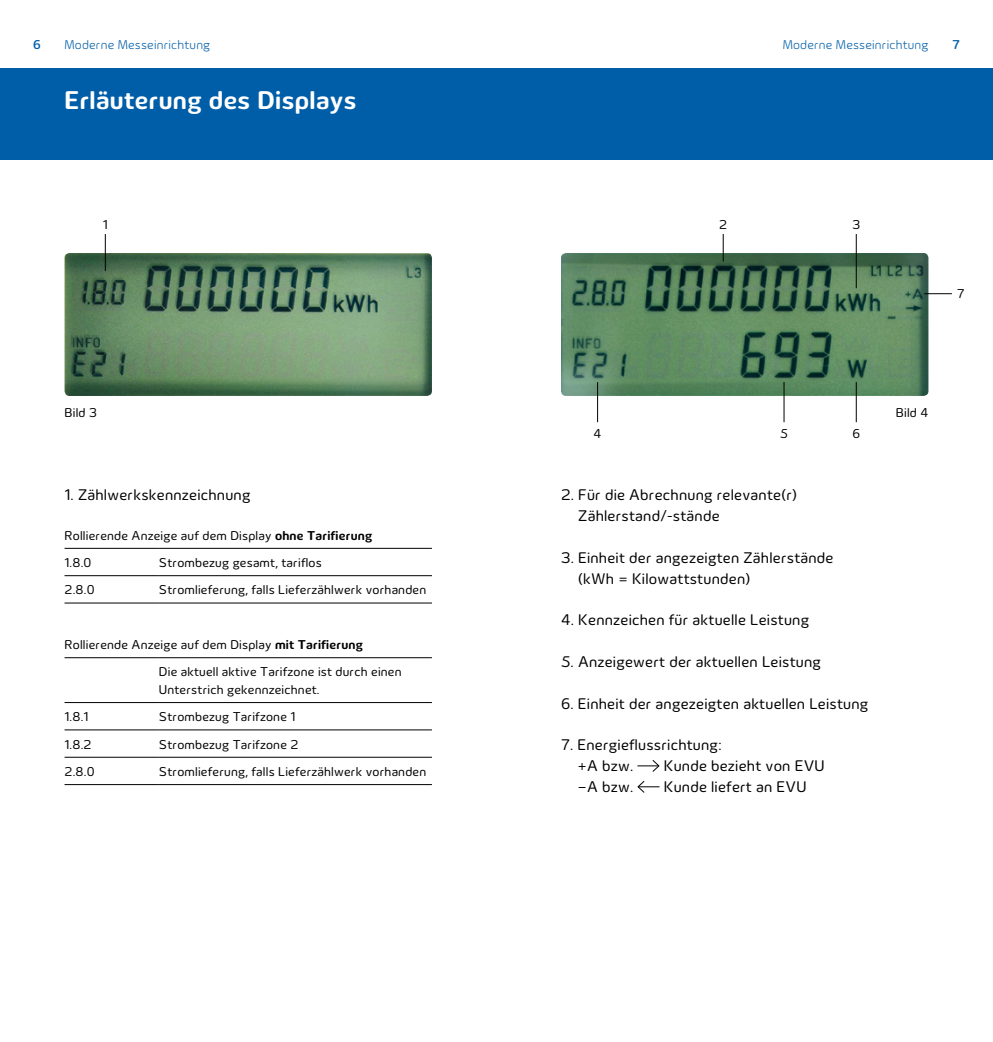
<style>
.page{position:relative;width:993px;height:1042px;background:#fff}
.page>*{position:absolute;margin:0;border:0;box-sizing:border-box;transform-origin:0 0}
.t1{font:700 26.25px "Innogy";letter-spacing:.015em;color:#fff}
.t2{font:15.75px/20.8px "Innogy";letter-spacing:.015em;color:#000}
.t3{font:13.12px/27.3px "Innogy";letter-spacing:.015em;color:#000}
.t4{font:300 13.12px "Innogy";letter-spacing:.015em;color:#005ea8}
.t5{font:500 13.12px "Innogy";color:#005ea8}
.s1{font-weight:700}
</style>
<div class="page">
<div style="left:0;top:69px;width:496px;height:91px;background:#005ea8"></div>
<div style="left:496px;top:69px;width:496px;height:91px;background:#005ea8"></div>
<img style="left:64px;top:253px;width:368px;height:143px">
<img style="left:561px;top:253px;width:367px;height:143px">
<hr style="left:64px;top:548px;width:95px;height:1px;background:#000">
<hr style="left:159px;top:548px;width:273px;height:1px;background:#000">
<hr style="left:64px;top:575px;width:95px;height:1px;background:#000">
<hr style="left:159px;top:575px;width:273px;height:1px;background:#000">
<hr style="left:64px;top:657px;width:95px;height:1px;background:#000">
<hr style="left:159px;top:657px;width:273px;height:1px;background:#000">
<hr style="left:64px;top:702px;width:95px;height:1px;background:#000">
<hr style="left:159px;top:702px;width:273px;height:1px;background:#000">
<hr style="left:64px;top:729px;width:95px;height:1px;background:#000">
<hr style="left:159px;top:729px;width:273px;height:1px;background:#000">
<hr style="left:64px;top:757px;width:95px;height:1px;background:#000">
<hr style="left:159px;top:757px;width:273px;height:1px;background:#000">
<hr style="left:64px;top:602px;width:95px;height:1px;background:#000">
<hr style="left:159px;top:602px;width:273px;height:1px;background:#000">
<hr style="left:64px;top:784px;width:95px;height:1px;background:#000">
<hr style="left:159px;top:784px;width:273px;height:1px;background:#000">
<hr style="left:105px;top:234px;width:1px;height:37px;background:#000">
<svg style="left:722px;top:234px;width:1px;height:27px"></svg>
<hr style="left:597px;top:382px;width:1px;height:40px;background:#000">
<hr style="left:783px;top:382px;width:1px;height:40px;background:#000">
<hr style="left:855px;top:382px;width:1px;height:40px;background:#000">
<hr style="left:855px;top:234px;width:1px;height:54px;background:#000">
<svg style="left:924px;top:293px;width:27px;height:1px"></svg>
<svg style="left:637px;top:760px;width:23px;height:12px"></svg>
<svg style="left:637px;top:781px;width:22px;height:12px"></svg>
<p class="t5" style="left:33px;top:37px;width:9px">6</p>
<p class="t4" style="left:64px;top:37px;width:147px">Moderne Messeinrichtung</p>
<p class="t4" style="left:782px;top:37px;width:147px">Moderne Messeinrichtung</p>
<p class="t5" style="left:952px;top:37px;width:9px">7</p>
<h1 class="t1" style="left:64px;top:85px;width:293px">Erläuterung des Displays</h1>
<p class="t3" style="left:103px;top:211px;width:6px">1</p>
<p class="t3" style="left:719px;top:211px;width:9px">2</p>
<p class="t3" style="left:852px;top:211px;width:9px">3</p>
<p class="t3" style="left:956px;top:280px;width:9px">7</p>
<p class="t3" style="left:64px;top:399px;width:34px">Bild 3</p>
<p class="t3" style="left:895px;top:399px;width:34px">Bild 4</p>
<p class="t3" style="left:593px;top:420px;width:9px">4</p>
<p class="t3" style="left:779px;top:420px;width:9px">5</p>
<p class="t3" style="left:852px;top:420px;width:9px">6</p>
<p class="t2" style="left:64px;top:484px;width:187px">1. Zählwerkskennzeichnung</p>
<p class="t2" style="left:578px;top:484px;width:220px;text-indent:-17px">2. Für die Abrechnung relevante(r)<br>Zählerstand/-stände</p>
<p class="t2" style="left:578px;top:547px;width:257px;text-indent:-17px">3. Einheit der angezeigten Zählerstände (kWh = Kilowattstunden)</p>
<p class="t2" style="left:561px;top:609px;width:249px">4. Kennzeichen für aktuelle Leistung</p>
<p class="t2" style="left:561px;top:651px;width:261px">5. Anzeigewert der aktuellen Leistung</p>
<p class="t2" style="left:561px;top:693px;width:309px">6. Einheit der angezeigten aktuellen Leistung</p>
<p class="t2" style="left:577px;top:734px;width:145px;text-indent:-16px">7. Energieflussrichtung: +A bzw.</p>
<p class="t3" style="left:64px;top:521px;width:309px">Rollierende Anzeige auf dem Display <span class="s1">ohne Tarifierung<br></span>1.8.0</p>
<p class="t3" style="left:159px;top:549px;width:164px">Strombezug gesamt, tariflos</p>
<p class="t3" style="left:64px;top:576px;width:32px">2.8.0</p>
<p class="t3" style="left:159px;top:576px;width:269px">Stromlieferung, falls Lieferzählwerk vorhanden</p>
<p class="t3" style="left:159px;top:631px;width:244px;text-indent:-94px">Rollierende Anzeige auf dem Display <span class="s1">mit Tarifierung<br></span>Die aktuell aktive Tarifzone ist durch einen</p>
<p class="t3" style="left:159px;top:676px;width:162px">Unterstrich gekennzeichnet.</p>
<p class="t3" style="left:64px;top:703px;width:25px">1.8.1</p>
<p class="t3" style="left:159px;top:703px;width:138px">Strombezug Tarifzone 1</p>
<p class="t3" style="left:64px;top:730px;width:29px">1.8.2</p>
<p class="t3" style="left:159px;top:730px;width:141px">Strombezug Tarifzone 2</p>
<p class="t3" style="left:64px;top:758px;width:32px">2.8.0</p>
<p class="t3" style="left:159px;top:758px;width:269px">Stromlieferung, falls Lieferzählwerk vorhanden</p>
<p class="t2" style="left:663px;top:755px;width:162px">Kunde bezieht von EVU</p>
<p class="t2" style="left:577px;top:776px;width:57px">−A bzw.</p>
<p class="t2" style="left:663px;top:776px;width:144px">Kunde liefert an EVU</p>
</div>
